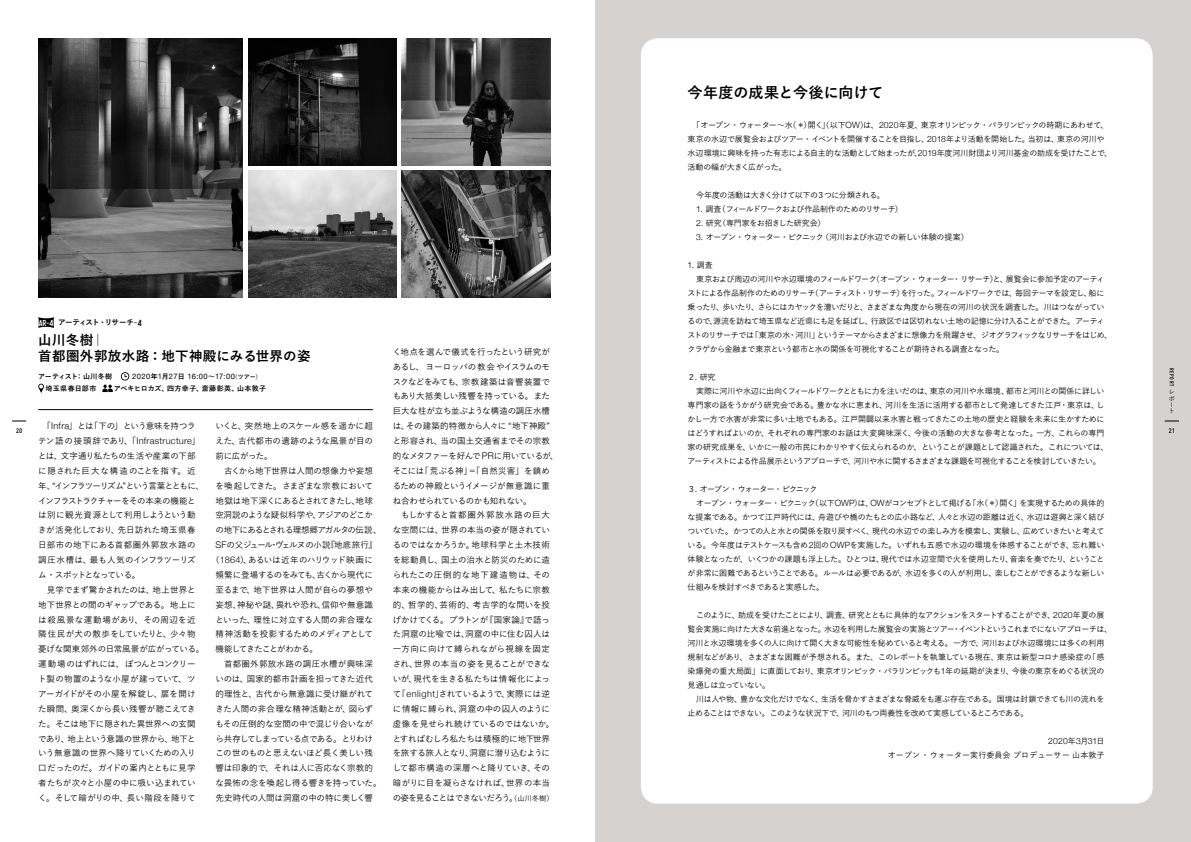
<style>
.page{position:relative;width:1191px;height:842px;background:#fff}
.page>*{position:absolute;margin:0;border:0;box-sizing:border-box;transform-origin:0 0}
.t1{font:700 15px "Yu Go";letter-spacing:-.005em;color:#000}
.t2{font:700 13.5px/17px "Yu Go";letter-spacing:.025em;color:#000}
.t3{font:300 9.2px "Helvetica Neue";letter-spacing:.03em;color:#000}
.t4{font:9px "Gliscor Gothic";color:#fff}
.t5{font:300 8.6px "Helvetica Neue";letter-spacing:.01em;color:#000}
.t6{font:500 8.5px/14.9px "Yu Go";letter-spacing:-.015em;color:#000}
.t7{font:500 8.5px/14.9px "Yu Go";letter-spacing:-.035em;color:#000}
.t8{font:500 8.5px "Yu Go";letter-spacing:-.04em;color:#000}
.t9{font:500 8.5px "Yu Go";letter-spacing:.005em;color:#000}
.t10{font:500 8.5px "Yu Go";letter-spacing:.01em;color:#000}
.t11{font:500 8.5px "Yu Go";letter-spacing:-.08em;color:#000}
.t12{font:500 8.5px "Yu Go";letter-spacing:-.06em;color:#000}
.t13{font:500 8.5px "Yu Go";letter-spacing:-.055em;color:#000}
.t14{font:500 8.5px "Yu Go";letter-spacing:-.05em;color:#000}
.t15{font:500 8.5px "Yu Go";letter-spacing:-.085em;color:#000}
.t16{font:500 8.5px "Yu Go";letter-spacing:-.045em;color:#000}
.t17{font:500 8.5px "Yu Go";letter-spacing:.035em;color:#000}
.t18{font:500 8px/14px "Yu Go";letter-spacing:-.05em;color:#000}
.t19{font:500 8px "Yu Go";letter-spacing:-.075em;color:#000}
.t20{font:500 8px "Yu Go";letter-spacing:-.07em;color:#000}
.t21{font:500 8px "Yu Go";letter-spacing:-.02em;color:#000}
.t22{font:500 8px "Yu Go";letter-spacing:-.03em;color:#000}
.t23{font:500 8px "Yu Go";letter-spacing:.01em;color:#000}
.t24{font:500 8px "Yu Go";letter-spacing:-.025em;color:#000}
.t25{font:500 8px "Yu Go";letter-spacing:-.12em;color:#000}
.t26{font:700 7.5px "Yu Go";letter-spacing:-.075em;color:#000}
.t27{font:700 7px/12.2px "Yu Go";letter-spacing:.03em;color:#000}
.t28{font:7px "Gliscor Gothic";color:#000}
.t29{font:6px "Gliscor Gothic";letter-spacing:.135em;color:#000}
.t30{font:500 6px/6.3px "Yu Go";color:#000}
.s1{font-family:"Helvetica Neue";font-weight:400;font-size:8.1px}
.s2{font-family:"Gliscor Gothic";font-weight:400;font-size:9.2px}
.s3{font-family:"Helvetica Neue";font-weight:400;font-size:7.6px}
.s4{font-size:5.9px}
.s5{font-family:"Helvetica Neue";font-weight:300;font-size:9.2px}
.s6{font-family:"Yu Go";font-weight:500;font-size:8.5px}
.s7{font-size:7.2px}
.s8{font-family:"Helvetica Neue";font-weight:300;font-size:8.6px}
.s9{font-family:"Yu Go";font-weight:500;font-size:8px}
</style>
<div class="page">
<div style="left:595px;top:0;width:596px;height:842px;background:#d5d2cf"></div>
<div style="left:641px;top:38px;width:511px;height:766px;background:#fff;border-radius:17px"></div>
<svg style="left:1164px;top:421px;width:15px;height:1px"></svg>
<svg style="left:12px;top:421px;width:14px;height:1px"></svg>
<img style="left:38px;top:38px;width:204px;height:260px">
<img style="left:402px;top:38px;width:148px;height:127px">
<img style="left:402px;top:171px;width:148px;height:127px">
<img style="left:248px;top:38px;width:148px;height:127px">
<img style="left:248px;top:171px;width:148px;height:127px">
<hr style="left:38px;top:409px;width:335px;height:1px;background:#000">
<svg style="left:102px;top:385px;width:11px;height:7px"></svg>
<svg style="left:121px;top:372px;width:8px;height:9px"></svg>
<svg style="left:38px;top:384px;width:6px;height:9px"></svg>
<div style="left:38px;top:317px;width:16px;height:11px;background:#000"></div>
<p class="t28" style="left:16px;top:426px;width:8px">20</p>
<p class="t26" style="left:58px;top:318px;width:85px">アーティスト・リサーチ<span class="s1">-</span><span class="s2">4</span></p>
<h2 class="t2" style="left:38px;top:331px;width:274px">山川冬樹｜<br>首都圏外郭放水路：地下神殿にみる世界の姿</h2>
<p class="t27" style="left:38px;top:370px;width:225px">アーティスト：山川冬樹　　 <span class="s3">2020</span>年<span class="s3">1</span>月<span class="s3">27</span>日 <span class="s3">16:00</span>～<span class="s3">17:00</span><span class="s4">（ツアー）</span>　埼玉県春日部市　</p>
<p class="t4" style="left:39px;top:317px;width:16px">AR-4</p>
<p class="t27" style="left:114px;top:383px;width:154px">アベキヒロカズ、四方幸子、斎藤彰英、山本敦子</p>
<p class="t12" style="left:43px;top:418px;width:155px">「<span class="s5">Infra</span>」とは「下の」という意味を持つラ</p>
<p class="t3" style="left:38px;top:433px;width:163px"><span class="s6">テン語の接頭辞であり、「</span>Infrastructure<span class="s6">」</span></p>
<p class="t7" style="left:38px;top:447px;width:167px">とは、文字通り私たちの生活や産業の下部に隠された巨大な構造のことを指す。近年、“インフラツーリズム”という言葉とともに、インフラストラクチャーをその本来の機能とは別に観光資源として利用しようという動きが活発化しており、先日訪れた埼玉県春日部市の地下にある首都圏外郭放水路の調圧水槽は、最も人気のインフラツーリズム・スポットとなっている。</p>
<p class="t6" style="left:38px;top:581px;width:167px;text-indent:8px">見学でまず驚かされたのは、地上世界と地下世界との間のギャップである。地上には殺風景な運動場があり、その周辺を近隣住民が犬の散歩をしていたりと、少々物憂げな関東郊外の日常風景が広がっている。運動場のはずれには、ぽつんとコンクリート製の物置のような小屋が建っていて、ツアーガイドがその小屋を解錠し、扉を開けた瞬間、奥深くから長い残響が聴こえてきた。そこは地下に隠された異世界への玄関であり、地上という意識の世界から、地下という無意識の世界へ降りていくための入り口だったのだ。ガイドの案内とともに見学者たちが次々と小屋の中に吸い込まれていく。そして暗がりの中、長い階段を降りて</p>
<p class="t6" style="left:215px;top:417px;width:159px;text-align:justify">いくと、突然地上のスケール感を遥かに超えた、古代都市の遺跡のような風景が目の前に広がった。</p>
<p class="t6" style="left:224px;top:462px;width:150px">古くから地下世界は人間の想像力や妄想</p>
<p class="t16" style="left:215px;top:478px;width:159px">を喚起してきた。さまざまな宗教において</p>
<p class="t13" style="left:215px;top:492px;width:159px">地獄は地下深くにあるとされてきたし、地球</p>
<p class="t14" style="left:215px;top:507px;width:159px">空洞説のような疑似科学や、アジアのどこか</p>
<p class="t11" style="left:215px;top:522px;width:167px">の地下にあるとされる理想郷アガルタの伝説、</p>
<p class="t8" style="left:215px;top:537px;width:163px"><span class="s5">SF</span>の父ジュール・ヴェルヌの小説『地底旅行』</p>
<p class="t7" style="left:211px;top:551px;width:163px">（<span class="s5">1864</span>）、あるいは近年のハリウッド映画に</p>
<p class="t8" style="left:215px;top:567px;width:159px">頻繁に登場するのをみても、古くから現代に</p>
<p class="t10" style="left:215px;top:582px;width:159px">至るまで、地下世界は人間が自らの夢想や</p>
<p class="t9" style="left:215px;top:597px;width:159px">妄想、神秘や謎、畏れや恐れ、信仰や無意識</p>
<p class="t6" style="left:215px;top:611px;width:159px">といった、理性に対立する人間の非合理な</p>
<p class="t8" style="left:215px;top:626px;width:159px">精神活動を投影するためのメディアとして</p>
<p class="t11" style="left:215px;top:641px;width:104px">機能してきたことがわかる。</p>
<p class="t17" style="left:224px;top:656px;width:150px">首都圏外郭放水路の調圧水槽が興味深</p>
<p class="t9" style="left:215px;top:671px;width:159px">いのは、国家的都市計画を担ってきた近代</p>
<p class="t6" style="left:215px;top:685px;width:159px">的理性と、古代から無意識に受け継がれて</p>
<p class="t10" style="left:215px;top:701px;width:159px">きた人間の非合理な精神活動とが、図らず</p>
<p class="t6" style="left:215px;top:715px;width:159px">もその圧倒的な空間の中で混じり合いなが</p>
<p class="t15" style="left:215px;top:730px;width:159px">ら共存してしまっている点である。とりわけ</p>
<p class="t7" style="left:215px;top:745px;width:159px">この世のものと思えないほど長く美しい残</p>
<p class="t6" style="left:215px;top:760px;width:159px">響は印象的で、それは人に否応なく宗教的</p>
<p class="t6" style="left:215px;top:774px;width:167px">な畏怖の念を喚起し得る響きを持っていた。</p>
<p class="t6" style="left:215px;top:789px;width:159px">先史時代の人間は洞窟の中の特に美しく響</p>
<p class="t6" style="left:393px;top:343px;width:167px">く地点を選んで儀式を行ったという研究があるし、ヨーロッパの教会やイスラムのモスクなどをみても、宗教建築は音響装置でもあり大抵美しい残響を持っている。また巨大な柱が立ち並ぶような構造の調圧水槽は、その建築的特徴から人々に “地下神殿”と形容され、当の国土交通省までその宗教的なメタファーを好んで <span class="s5">PR</span>に用いているが、そこには「荒ぶる神」＝「自然災害」を鎮めるための神殿というイメージが無意識に重ね合わせられているのかも知れない。</p>
<p class="t6" style="left:393px;top:507px;width:163px;text-align:center">もしかすると首都圏外郭放水路の巨大<br>な空間には、世界の本当の姿が隠されているのではなかろうか。地球科学と土木技術を総動員し、国土の治水と防災のために造られたこの圧倒的な地下建造物は、その本来の機能からはみ出して、私たちに宗教的、哲学的、芸術的、考古学的な問いを投げかけてくる。プラトンが『国家論』で語った洞窟の比喩では、洞窟の中に住む囚人は一方向に向けて縛られながら視線を固定され、世界の本当の姿を見ることができないが、現代を生きる私たちは情報化によって「<span class="s5">enlight</span>」されているようで、実際には逆に情報に縛られ、洞窟の中の囚人のように虚像を見せられ続けているのではないか。とすればむしろ私たちは積極的に地下世界を旅する旅人となり、洞窟に潜り込むようにして都市構造の深層へと降りていき、その暗がりに目を凝らさなければ、世界の本当の姿を見ることはできないだろう。<span class="s7">（山川冬樹）</span></p>
<h1 class="t1" style="left:687px;top:84px;width:197px">今年度の成果と今後に向けて</h1>
<p class="t18" style="left:687px;top:117px;width:426px;text-indent:5px">「オープン・ウォーター～水（＊）開く」（以下<span class="s8">OW</span>）は、<span class="s8">2020</span>年夏、東京オリンピック・パラリンピックの時期にあわせて、東京の水辺で展覧会およびツアー・イベントを開催することを目指し、<span class="s8">2018</span>年より活動を開始した。当初は、東京の河川や水辺環境に興味を持った有志による自主的な活動として始まったが、<span class="s8">2019</span>年度河川財団より河川基金の助成を受けたことで、活動の幅が大きく広がった。</p>
<p class="t18" style="left:696px;top:187px;width:190px">今年度の活動は大きく分けて以下の３つに分類される。</p>
<p class="t19" style="left:696px;top:201px;width:208px"><span class="s8">1.</span> 調査（フィールドワークおよび作品制作のためのリサーチ）</p>
<p class="t24" style="left:696px;top:215px;width:131px"><span class="s8">2.</span> 研究（専門家をお招きした研究会）</p>
<p class="t18" style="left:696px;top:229px;width:274px"><span class="s8">3.</span> オープン・ウォーター・ピクニック（河川および水辺での新しい体験の提案）</p>
<p class="t5" style="left:687px;top:258px;width:27px">1. <span class="s9">調査</span></p>
<p class="t18" style="left:687px;top:271px;width:426px;text-indent:8px">東京および周辺の河川や水辺環境のフィールドワーク（オープン・ウォーター・リサーチ）と、展覧会に参加予定のアーティストによる作品制作のためのリサーチ（アーティスト・リサーチ）を行った。フィールドワークでは、毎回テーマを設定し、船に乗ったり、歩いたり、さらにはカヤックを漕いだりと、さまざまな角度から現在の河川の状況を調査した。川はつながっているので、源流を訪ねて埼玉県など近県にも足を延ばし、行政区では区切れない土地の記憶に分け入ることができた。アーティストのリサーチでは「東京の水・河川」というテーマからさまざまに想像力を飛躍させ、ジオグラフィックなリサーチをはじめ、クラゲから金融まで東京という都市と水の関係を可視化することが期待される調査となった。</p>
<p class="t18" style="left:687px;top:369px;width:29px">２<span class="s8">.</span> 研究</p>
<p class="t18" style="left:696px;top:383px;width:410px">実際に河川や水辺に出向くフィールドワークとともに力を注いだのは、東京の河川や水環境、都市と河川との関係に詳しい</p>
<p class="t21" style="left:687px;top:397px;width:418px">専門家の話をうかがう研究会である。豊かな水に恵まれ、河川を生活に活用する都市として発達してきた江戸・東京は、し</p>
<p class="t22" style="left:687px;top:411px;width:418px">かし一方で水害が非常に多い土地でもある。江戸開闢以来水害と戦ってきたこの土地の歴史と経験を未来に生かすために</p>
<p class="t18" style="left:687px;top:425px;width:418px">はどうすればよいのか、それぞれの専門家のお話は大変興味深く、今後の活動の大きな参考となった。一方、これらの専門</p>
<p class="t18" style="left:687px;top:439px;width:422px">家の研究成果を、いかに一般の市民にわかりやすく伝えられるのか、ということが課題として認識された。これについては、</p>
<p class="t20" style="left:687px;top:453px;width:414px">アーティストによる作品展示というアプローチで、河川や水に関するさまざまな課題を可視化することを検討していきたい。</p>
<p class="t25" style="left:687px;top:481px;width:131px">３<span class="s8">.</span> オープン・ウォーター・ピクニック</p>
<p class="t19" style="left:696px;top:495px;width:410px">オープン・ウォーター・ピクニック（以下<span class="s8">OWP</span>）は、<span class="s8">OW</span>がコンセプトとして掲げる「水（＊）開く」を実現するための具体的</p>
<p class="t18" style="left:687px;top:509px;width:418px">な提案である。かつて江戸時代には、舟遊びや橋のたもとの広小路など、人々と水辺の距離は近く、水辺は遊興と深く結び</p>
<p class="t18" style="left:687px;top:523px;width:418px">ついていた。かつての人と水との関係を取り戻すべく、現代の水辺での楽しみ方を模索し、実験し、広めていきたいと考えて</p>
<p class="t18" style="left:687px;top:537px;width:418px">いる。今年度はテストケースも含め<span class="s8">2</span>回の<span class="s8">OWP</span>を実施した。いずれも五感で水辺の環境を体感することができ、忘れ難い</p>
<p class="t18" style="left:687px;top:551px;width:418px">体験となったが、いくつかの課題も浮上した。ひとつは、現代では水辺空間で火を使用したり、音楽を奏でたり、ということ</p>
<p class="t19" style="left:687px;top:565px;width:418px">が非常に困難であるということである。ルールは必要であるが、水辺を多くの人が利用し、楽しむことができるような新しい</p>
<p class="t18" style="left:687px;top:579px;width:138px">仕組みを検討すべきであると実感した。</p>
<p class="t18" style="left:687px;top:607px;width:426px;text-indent:8px">このように、助成を受けたことにより、調査、研究とともに具体的なアクションをスタートすることができ、<span class="s8">2020</span>年夏の展覧会実施に向けた大きな前進となった。水辺を利用した展覧会の実施とツアー・イベントというこれまでにないアプローチは、河川と水辺環境を多くの人に向けて開く大きな可能性を秘めていると考える。一方で、河川および水辺環境には多くの利用規制などがあり、さまざまな困難が予想される。また、このレポートを執筆している現在、東京は新型コロナ感染症の「感染爆発の重大局面」に直面しており、東京オリンピック・パラリンピックも<span class="s8">1</span>年の延期が決まり、今後の東京をめぐる状況の見通しは立っていない。</p>
<p class="t18" style="left:687px;top:691px;width:418px;text-indent:8px">川は人や物、豊かな文化だけでなく、生活を脅かすさまざまな脅威をも運ぶ存在である。国境は封鎖できても川の流れを止めることはできない。このような状況下で、河川のもつ両義性を改めて実感しているところである。</p>
<p class="t5" style="left:1048px;top:734px;width:58px">2020<span class="s9">年</span>3<span class="s9">月</span>31<span class="s9">日</span></p>
<p class="t23" style="left:888px;top:747px;width:218px">オープン・ウォーター実行委員会プロデューサー山本敦子</p>
<p class="t29" style="left:1175px;top:368px;width:20px;rotate:90deg">REPORT</p>
<p class="t30" style="left:1168px;top:388px;width:7px">レポート</p>
<p class="t28" style="left:1168px;top:426px;width:7px">21</p>
</div>
